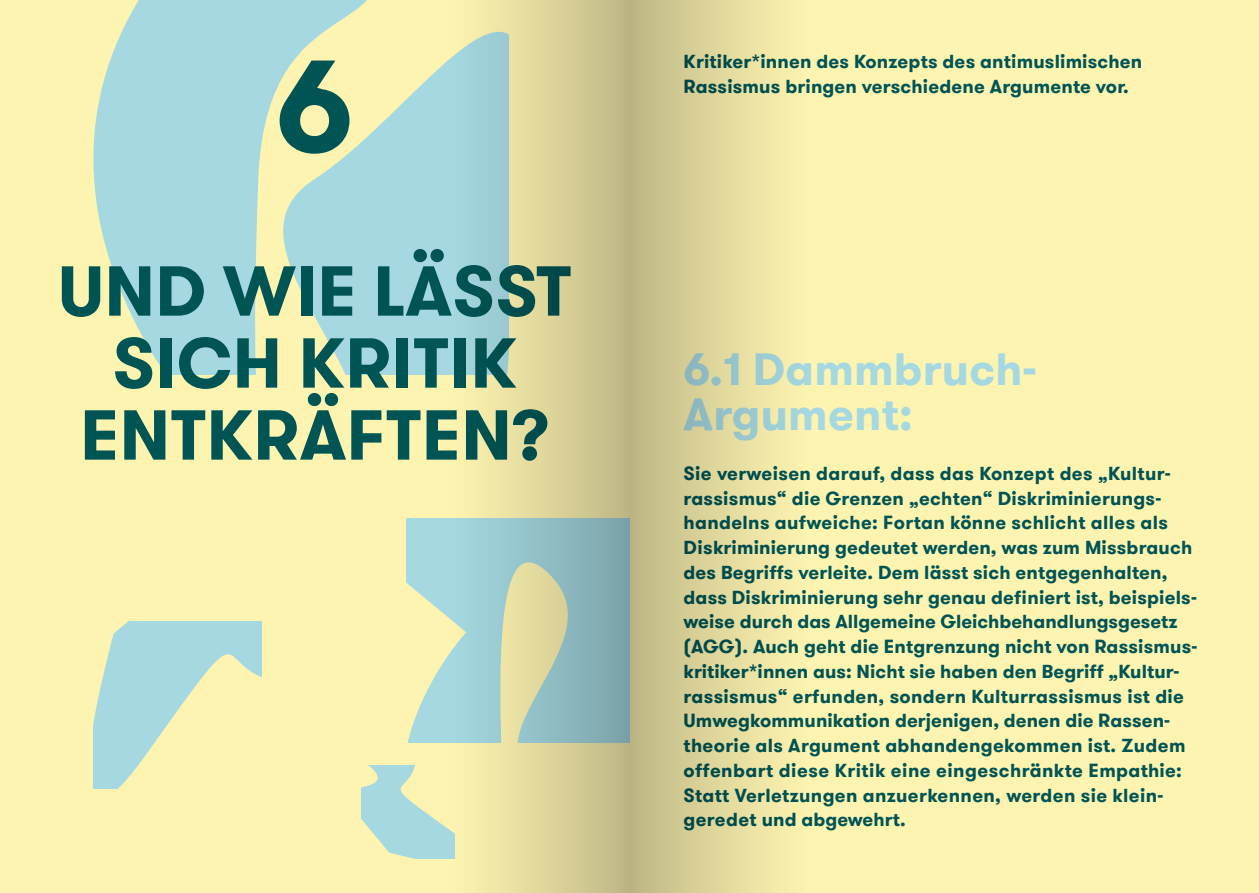
<style>
.page{position:relative;width:1259px;height:893px;background:#fef4b1}
.page>*{position:absolute;margin:0;border:0;box-sizing:border-box;transform-origin:0 0}
.t1{font:700 130.5px "GT Walsheim Pro";color:#005454}
.t2{font:700 70.5px/72px "GT Walsheim Pro";letter-spacing:.005em;color:#005454;text-align:center}
.t3{font:700 45px/45px "GT Walsheim Pro";letter-spacing:.005em;color:#a5d8e0}
.t4{font:700 18.75px/24.8px "GT Walsheim Pro";letter-spacing:.01em;color:#005454}
</style>
<div class="page">
<svg style="left:93px;top:0;width:359px;height:374px;fill:#a5d8e0"></svg>
<svg style="left:406px;top:519px;width:46px;height:223px;fill:#a5d8e0"></svg>
<svg style="left:94px;top:621px;width:167px;height:168px"></svg>
<svg style="left:361px;top:765px;width:91px;height:93px"></svg>
<div style="left:630px;top:0;width:177px;height:893px;background:linear-gradient(to right,#beb785,#fff5b2)"></div>
<svg style="left:452px;top:0;width:177px;height:893px;background:#c5cfaa"></svg>
<h1 class="t1" style="left:275px;top:21px;width:80px">6</h1>
<h2 class="t2" style="left:58px;top:256px;width:515px">UND WIE LÄSST<br>SICH KRITIK<br>ENTKRÄFTEN?</h2>
<p class="t4" style="left:683px;top:49px;width:460px">Kritiker*innen des Konzepts des antimuslimischen<br>Rassismus bringen verschiedene Argumente vor.</p>
<h3 class="t3" style="left:683px;top:347px;width:355px">6.1 Dammbruch-<br>Argument:</h3>
<p class="t4" style="left:683px;top:461px;width:515px">Sie verweisen darauf, dass das Konzept des „Kultur&shy;rassismus“ die Grenzen „echten“ Diskriminierungs&shy;handelns aufweiche: Fortan könne schlicht alles als Diskriminierung gedeutet werden, was zum Missbrauch des Begriffs verleite. Dem lässt sich entgegenhalten, dass Diskriminierung sehr genau definiert ist, beispiels&shy;weise durch das Allgemeine Gleichbehandlungsgesetz (AGG). Auch geht die Entgrenzung nicht von Rassismus&shy;kritiker*innen aus: Nicht sie haben den Begriff „Kultur&shy;rassismus“ erfunden, sondern Kulturrassismus ist die Umwegkommunikation derjenigen, denen die Rassen&shy;theorie als Argument abhandengekommen ist. Zudem offenbart diese Kritik eine eingeschränkte Empathie:<br>Statt Verletzungen anzuerkennen, werden sie klein&shy;geredet und abgewehrt.</p>
</div>
